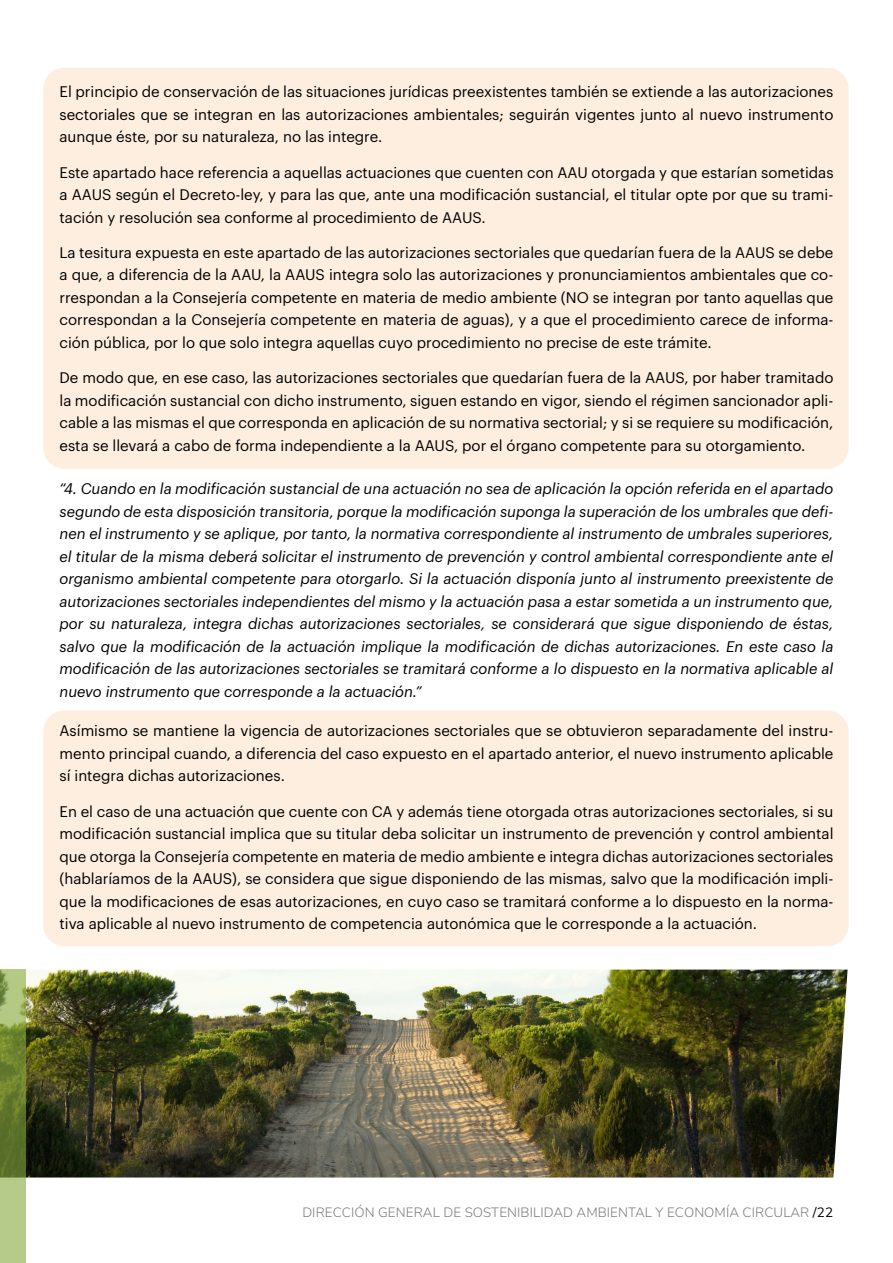
<style>
.page{position:relative;width:893px;height:1263px;background:#fff}
.page>*{position:absolute;margin:0;border:0;box-sizing:border-box;transform-origin:0 0}
.t1{font:15px/22.5px "Graphik";color:#000;text-align:justify}
.t2{font:italic 15px/22.5px "Graphik";color:#000;text-align:justify}
.t3{font:300 13.5px "Nunito Sans";letter-spacing:.005em;color:#7c7b7b}
.s1{font-weight:400;color:#000}
</style>
<div class="page">
<div style="left:43px;top:68px;width:806px;height:401px;background:#feeedf;border-radius:21px"></div>
<div style="left:43px;top:710px;width:806px;height:236px;background:#feeedf;border-radius:21px"></div>
<img style="left:26px;top:969px;width:822px;height:208px">
<svg style="left:0;top:969px;width:26px;height:294px;background:#899f55"></svg>
<p class="t1" style="left:60px;top:79px;width:775px">El principio de conservación de las situaciones jurídicas preexistentes también se extiende a las autorizaciones sectoriales que se integran en las autorizaciones ambientales; seguirán vigentes junto al nuevo instrumento aunque éste, por su naturaleza, no las integre.</p>
<p class="t1" style="left:60px;top:160px;width:775px">Este apartado hace referencia a aquellas actuaciones que cuenten con AAU otorgada y que estarían sometidas a AAUS según el Decreto-ley, y para las que, ante una modificación sustancial, el titular opte por que su trami&shy;tación y resolución sea conforme al procedimiento de AAUS.</p>
<p class="t1" style="left:60px;top:240px;width:775px">La tesitura expuesta en este apartado de las autorizaciones sectoriales que quedarían fuera de la AAUS se debe a que, a diferencia de la AAU, la AAUS integra solo las autorizaciones y pronunciamientos ambientales que co&shy;rrespondan a la Consejería competente en materia de medio ambiente (NO se integran por tanto aquellas que correspondan a la Consejería competente en materia de aguas), y a que el procedimiento carece de informa&shy;ción pública, por lo que solo integra aquellas cuyo procedimiento no precise de este trámite.</p>
<p class="t1" style="left:60px;top:365px;width:775px">De modo que, en ese caso, las autorizaciones sectoriales que quedarían fuera de la AAUS, por haber tramitado la modificación sustancial con dicho instrumento, siguen estando en vigor, siendo el régimen sancionador apli&shy;cable a las mismas el que corresponda en aplicación de su normativa sectorial; y si se requiere su modificación, esta se llevará a cabo de forma independiente a la AAUS, por el órgano competente para su otorgamiento.</p>
<p class="t2" style="left:60px;top:476px;width:775px">“4. Cuando en la modificación sustancial de una actuación no sea de aplicación la opción referida en el apartado segundo de esta disposición transitoria, porque la modificación suponga la superación de los umbrales que defi&shy;nen el instrumento y se aplique, por tanto, la normativa correspondiente al instrumento de umbrales superiores, el titular de la misma deberá solicitar el instrumento de prevención y control ambiental correspondiente ante el organismo ambiental competente para otorgarlo. Si la actuación disponía junto al instrumento preexistente de autorizaciones sectoriales independientes del mismo y la actuación pasa a estar sometida a un instrumento que, por su naturaleza, integra dichas autorizaciones sectoriales, se considerará que sigue disponiendo de éstas, salvo que la modificación de la actuación implique la modificación de dichas autorizaciones. En este caso la modificación de las autorizaciones sectoriales se tramitará conforme a lo dispuesto en la normativa aplicable al nuevo instrumento que corresponde a la actuación.”</p>
<p class="t1" style="left:60px;top:718px;width:775px">Asímismo se mantiene la vigencia de autorizaciones sectoriales que se obtuvieron separadamente del instru&shy;mento principal cuando, a diferencia del caso expuesto en el apartado anterior, el nuevo instrumento aplicable sí integra dichas autorizaciones.</p>
<p class="t1" style="left:60px;top:799px;width:775px">En el caso de una actuación que cuente con CA y además tiene otorgada otras autorizaciones sectoriales, si su modificación sustancial implica que su titular deba solicitar un instrumento de prevención y control ambiental que otorga la Consejería competente en materia de medio ambiente e integra dichas autorizaciones sectoriales (hablaríamos de la AAUS), se considera que sigue disponiendo de las mismas, salvo que la modificación impli&shy;que la modificaciones de esas autorizaciones, en cuyo caso se tramitará conforme a lo dispuesto en la norma&shy;tiva aplicable al nuevo instrumento de competencia autonómica que le corresponde a la actuación.</p>
<p class="t3" style="left:302px;top:1202px;width:532px">DIRECCIÓN GENERAL DE SOSTENIBILIDAD AMBIENTAL Y ECONOMÍA CIRCULAR <span class="s1">/22</span></p>
</div>
